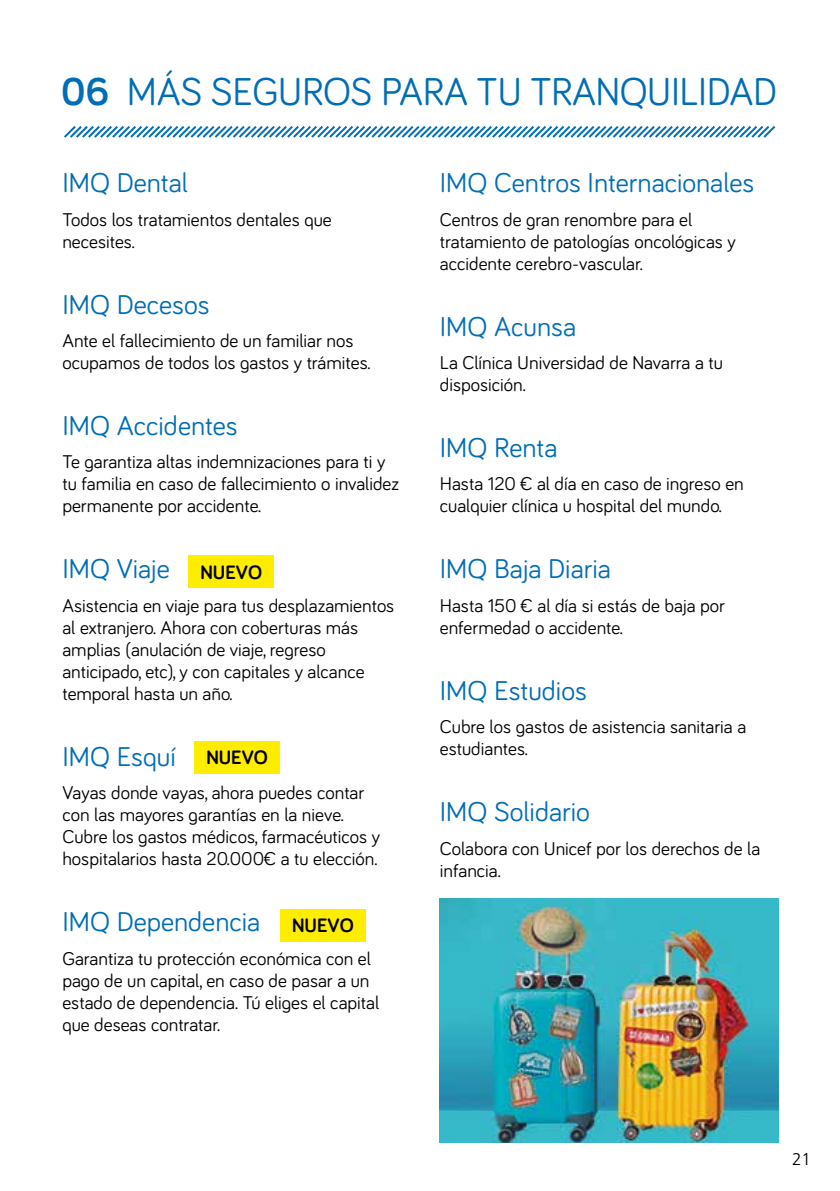
<style>
.page{position:relative;width:840px;height:1191px;background:#fff}
.page>*{position:absolute;margin:0;border:0;box-sizing:border-box;transform-origin:0 0}
.t1{font:40px "Bariol";letter-spacing:-.01em;color:#006db7}
.t2{font:28px "Bariol";color:#006db7}
.t3{font:700 20px "Bariol";color:#000}
.t4{font:19px/22px "Bariol";color:#000}
.t5{font:300 17px "Frutiger LT";color:#000}
.s1{font-weight:700}
</style>
<div class="page">
<img style="left:439px;top:898px;width:339px;height:244px">
<div style="left:188px;top:556px;width:86px;height:32px;background:#ffed00"></div>
<div style="left:194px;top:741px;width:86px;height:32px;background:#ffed00"></div>
<div style="left:280px;top:909px;width:85px;height:32px;background:#ffed00"></div>
<svg style="left:64px;top:126px;width:712px;height:12px"></svg>
<h1 class="t1" style="left:61px;top:65px;width:716px"><span class="s1">06</span> MÁS SEGUROS PARA TU TRANQUILIDAD</h1>
<h2 class="t2" style="left:62px;top:164px;width:127px">IMQ Dental</h2>
<p class="t4" style="left:62px;top:207px;width:270px">Todos los tratamientos dentales que necesites.</p>
<h2 class="t2" style="left:62px;top:285px;width:149px">IMQ Decesos</h2>
<p class="t4" style="left:62px;top:329px;width:308px">Ante el fallecimiento de un familiar nos ocupamos de todos los gastos y trámites.</p>
<h2 class="t2" style="left:62px;top:406px;width:177px">IMQ Accidentes</h2>
<p class="t4" style="left:62px;top:450px;width:338px">Te garantiza altas indemnizaciones para ti y tu familia en caso de fallecimiento o invalidez permanente por accidente.</p>
<h2 class="t2" style="left:62px;top:550px;width:109px">IMQ Viaje</h2>
<p class="t4" style="left:62px;top:593px;width:333px">Asistencia en viaje para tus desplazamientos al extranjero. Ahora con coberturas más amplias (anulación de viaje, regreso anticipado, etc), y con capitales y alcance temporal hasta un año.</p>
<p class="t3" style="left:200px;top:558px;width:63px">NUEVO</p>
<h2 class="t2" style="left:62px;top:737px;width:115px">IMQ Esquí</h2>
<p class="t4" style="left:62px;top:781px;width:319px">Vayas donde vayas, ahora puedes contar con las mayores garantías en la nieve.<br>Cubre los gastos médicos, farmacéuticos y hospitalarios hasta 20.000€ a tu elección.</p>
<p class="t3" style="left:206px;top:743px;width:63px">NUEVO</p>
<h2 class="t2" style="left:62px;top:902px;width:199px">IMQ Dependencia</h2>
<p class="t4" style="left:62px;top:946px;width:318px">Garantiza tu protección económica con el pago de un capital, en caso de pasar a un estado de dependencia. Tú eliges el capital que deseas contratar.</p>
<p class="t3" style="left:292px;top:912px;width:63px">NUEVO</p>
<h2 class="t2" style="left:439px;top:164px;width:316px">IMQ Centros Internacionales</h2>
<p class="t4" style="left:439px;top:207px;width:297px">Centros de gran renombre para el tratamiento de patologías oncológicas y accidente cerebro-vascular.</p>
<h2 class="t2" style="left:439px;top:307px;width:138px">IMQ Acunsa</h2>
<p class="t4" style="left:439px;top:351px;width:284px">La Clínica Universidad de Navarra a tu disposición.</p>
<h2 class="t2" style="left:439px;top:428px;width:119px">IMQ Renta</h2>
<p class="t4" style="left:439px;top:472px;width:305px">Hasta 120 € al día en caso de ingreso en cualquier clínica u hospital del mundo.</p>
<h2 class="t2" style="left:439px;top:550px;width:172px">IMQ Baja Diaria</h2>
<p class="t4" style="left:439px;top:593px;width:286px">Hasta 150 € al día si estás de baja por enfermedad o accidente.</p>
<h2 class="t2" style="left:439px;top:671px;width:148px">IMQ Estudios</h2>
<p class="t4" style="left:439px;top:715px;width:308px">Cubre los gastos de asistencia sanitaria a estudiantes.</p>
<h2 class="t2" style="left:439px;top:792px;width:151px">IMQ Solidario</h2>
<p class="t4" style="left:439px;top:836px;width:322px">Colabora con Unicef por los derechos de la infancia.</p>
<p class="t5" style="left:791px;top:1149px;width:20px">21</p>
</div>
